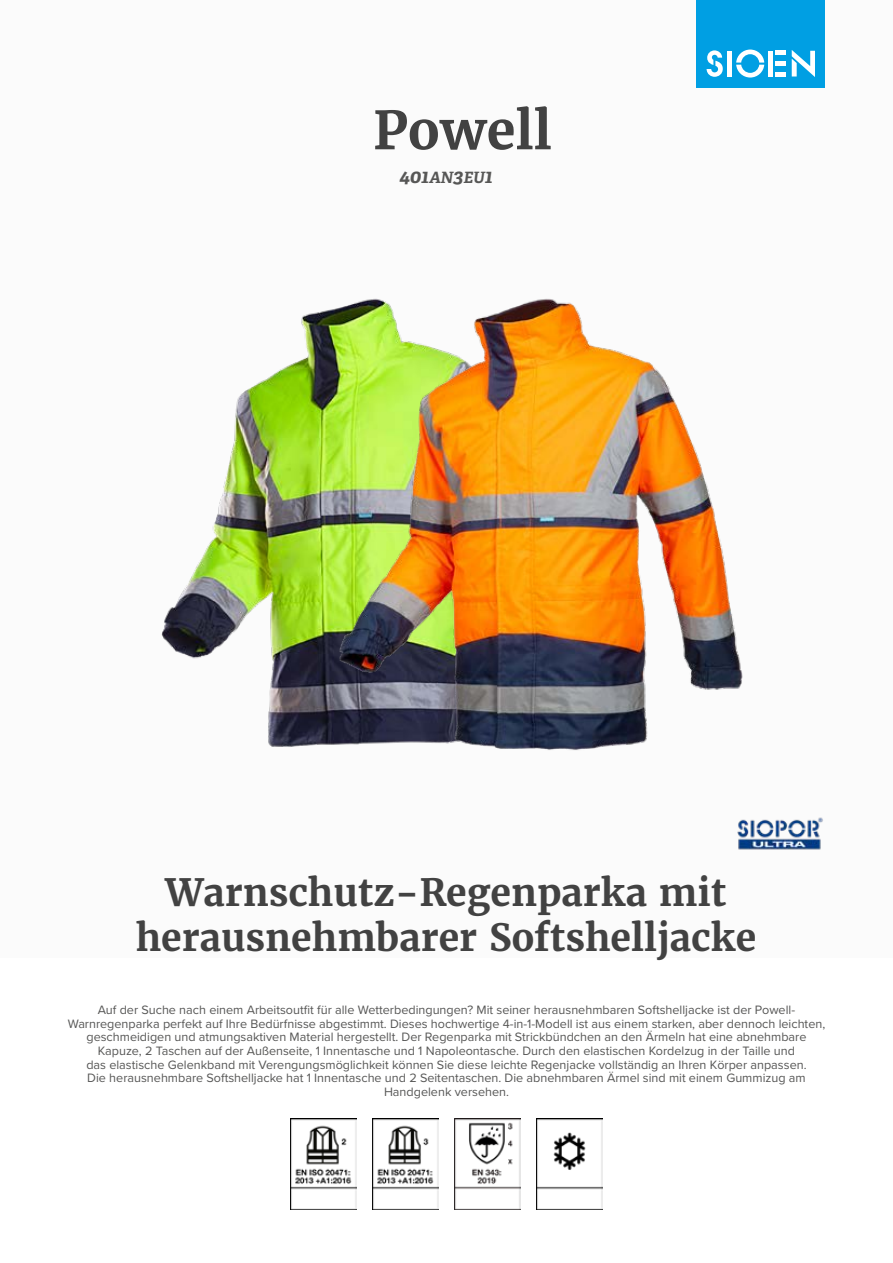
<style>
.page{position:relative;width:893px;height:1263px;background:#fff}
.page>*{position:absolute;margin:0;border:0;box-sizing:border-box;transform-origin:0 0}
.t1{font:700 52.5px "Merriweather";color:#424242}
.t2{font:700 37.5px/45px "Merriweather";color:#424242;text-align:center}
.t3{font:italic 700 19.5px "Adelle";color:#575756}
.t4{font:12.6px/13.6px "Proxima Nova";color:#575756;text-align:center}
.s1{font-size:15.6px}
</style>
<div class="page">
<div style="left:0;top:0;width:893px;height:957px;background:#fbfbfb"></div>
<div style="left:697px;top:0;width:128px;height:88px;background:#009fe3"></div>
<svg style="left:707px;top:50px;width:16px;height:27px"></svg>
<svg style="left:736px;top:50px;width:28px;height:28px"></svg>
<div style="left:727px;top:51px;width:5px;height:26px;background:#fff"></div>
<div style="left:768px;top:51px;width:5px;height:26px;background:#fff"></div>
<div style="left:775px;top:72px;width:11px;height:5px;background:#fff"></div>
<div style="left:775px;top:61px;width:11px;height:5px;background:#fff"></div>
<hr style="left:775px;top:51px;width:11px;height:4px;background:#fff">
<svg style="left:792px;top:50px;width:23px;height:27px"></svg>
<img style="left:783px;top:817px;width:40px;height:33px">
<img style="left:290px;top:1118px;width:66px;height:92px">
<img style="left:372px;top:1118px;width:66px;height:92px">
<img style="left:454px;top:1118px;width:67px;height:92px">
<img style="left:536px;top:1118px;width:67px;height:92px">
<img style="left:161px;top:361px;width:137px;height:386px">
<img style="left:298px;top:298px;width:485px;height:552px">
<h1 class="t1" style="left:373px;top:97px;width:180px">Powell</h1>
<h3 class="t3" style="left:399px;top:164px;width:95px">401<span class="s1">AN</span>3<span class="s1">EU</span>1</h3>
<h2 class="t2" style="left:136px;top:869px;width:622px">Warnschutz-Regenparka mit herausnehmbarer Softshelljacke</h2>
<p class="t4" style="left:68px;top:1002px;width:759px">Auf der Suche nach einem Arbeitsoutfit für alle Wetterbedingungen? Mit seiner herausnehmbaren Softshelljacke ist der Powell-Warnregenparka perfekt auf Ihre Bedürfnisse abgestimmt. Dieses hochwertige 4-in-1-Modell ist aus einem starken, aber dennoch leichten, geschmeidigen und atmungsaktiven Material hergestellt. Der Regenparka mit Strickbündchen an den Ärmeln hat eine abnehmbare Kapuze, 2 Taschen auf der Außenseite, 1 Innentasche und 1 Napoleontasche. Durch den elastischen Kordelzug in der Taille und<br>das elastische Gelenkband mit Verengungsmöglichkeit können Sie diese leichte Regenjacke vollständig an Ihren Körper anpassen.<br>Die herausnehmbare Softshelljacke hat 1 Innentasche und 2 Seitentaschen. Die abnehmbaren Ärmel sind mit einem Gummizug am Handgelenk versehen.</p>
</div>
